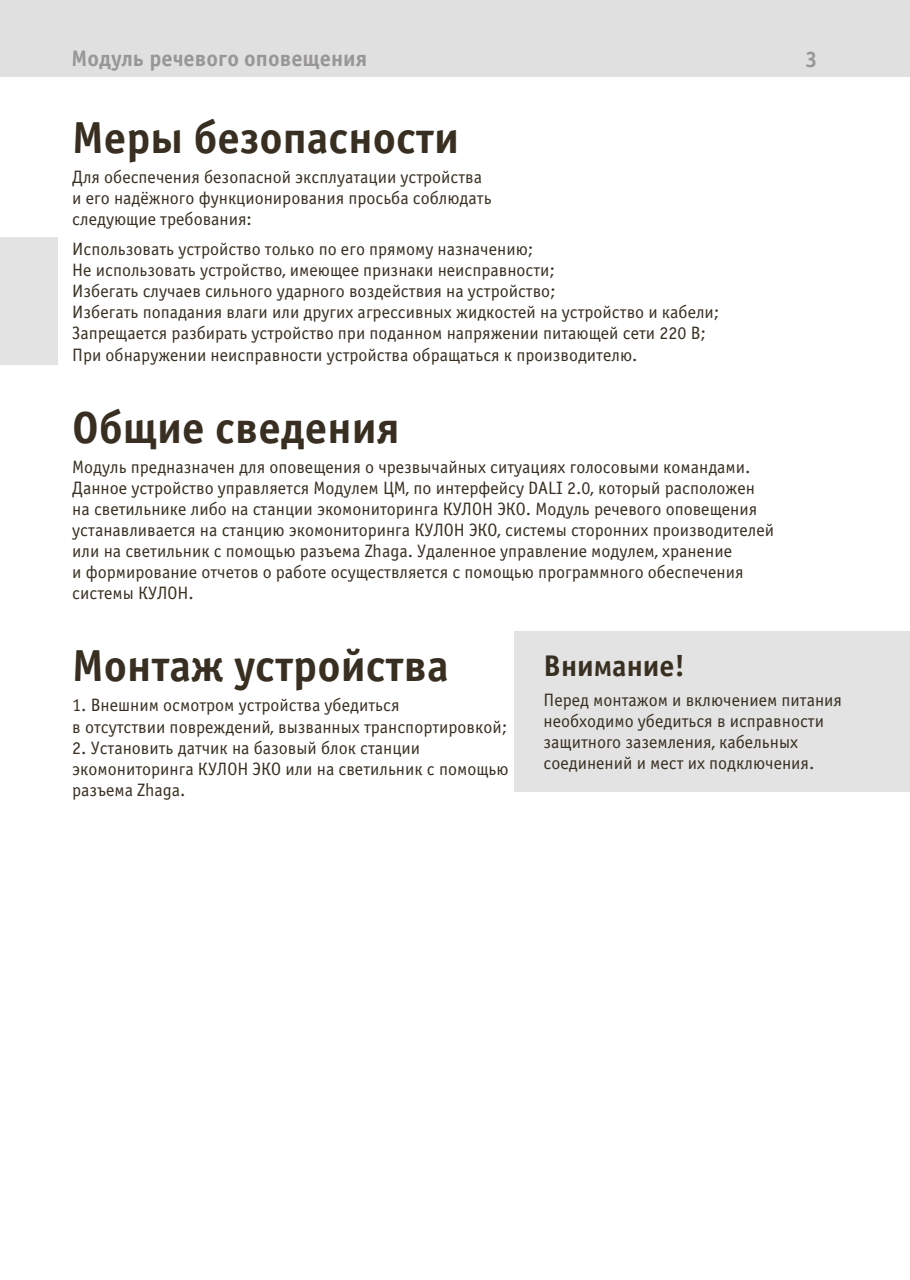
<style>
.page{position:relative;width:910px;height:1280px;background:#fff}
.page>*{position:absolute;margin:0;border:0;box-sizing:border-box;transform-origin:0 0}
.t1{font:700 45px "Officina Sans C";color:#382f22}
.t2{font:700 30px "Officina Sans C";color:#382f22}
.t3{font:700 22.5px "Officina Sans C";color:#989696}
.t4{font:18px/21px "Officina Sans C";color:#382f22}
</style>
<div class="page">
<div style="left:0;top:238px;width:58px;height:127px;background:#e3e3e3"></div>
<div style="left:514px;top:631px;width:396px;height:160px;background:#e3e3e3"></div>
<div style="left:0;top:0;width:910px;height:77px;background:#e1e0e1"></div>
<p class="t3" style="left:72px;top:46px;width:297px">Модуль речевого оповещения</p>
<p class="t3" style="left:805px;top:46px;width:14px">3</p>
<h1 class="t1" style="left:72px;top:113px;width:388px">Меры безопасности</h1>
<p class="t4" style="left:72px;top:167px;width:421px">Для обеспечения безопасной эксплуатации устройства и его надёжного функционирования просьба соблюдать следующие требования:</p>
<p class="t4" style="left:72px;top:239px;width:649px">Использовать устройство только по его прямому назначению;<br>Не использовать устройство, имеющее признаки неисправности;<br>Избегать случаев сильного ударного воздействия на устройство;<br>Избегать попадания влаги или других агрессивных жидкостей на устройство и кабели; Запрещается разбирать устройство при поданном напряжении питающей сети 220 В; При обнаружении неисправности устройства обращаться к производителю.</p>
<h1 class="t1" style="left:72px;top:402px;width:329px">Общие сведения</h1>
<p class="t4" style="left:72px;top:457px;width:703px">Модуль предназначен для оповещения о чрезвычайных ситуациях голосовыми командами.<br>Данное устройство управляется Модулем ЦМ, по интерфейсу DALI 2.0, который расположен на светильнике либо на станции экомониторинга КУЛОН ЭКО. Модуль речевого оповещения устанавливается на станцию экомониторинга КУЛОН ЭКО, системы сторонних производителей или на светильник с помощью разъема Zhaga. Удаленное управление модулем, хранение<br>и формирование отчетов о работе осуществляется с помощью программного обеспечения системы КУЛОН.</p>
<h1 class="t1" style="left:72px;top:641px;width:378px">Монтаж устройства</h1>
<p class="t4" style="left:72px;top:695px;width:437px">1. Внешним осмотром устройства убедиться<br>в отсутствии повреждений, вызванных транспортировкой;</p>
<p class="t4" style="left:72px;top:737px;width:438px">2. Установить датчик на базовый блок станции экомониторинга КУЛОН ЭКО или на светильник с помощью разъема Zhaga.</p>
<h2 class="t2" style="left:543px;top:649px;width:143px">Внимание!</h2>
<p class="t4" style="left:543px;top:690px;width:300px">Перед монтажом и включением питания необходимо убедиться в исправности защитного заземления, кабельных соединений и мест их подключения.</p>
</div>
